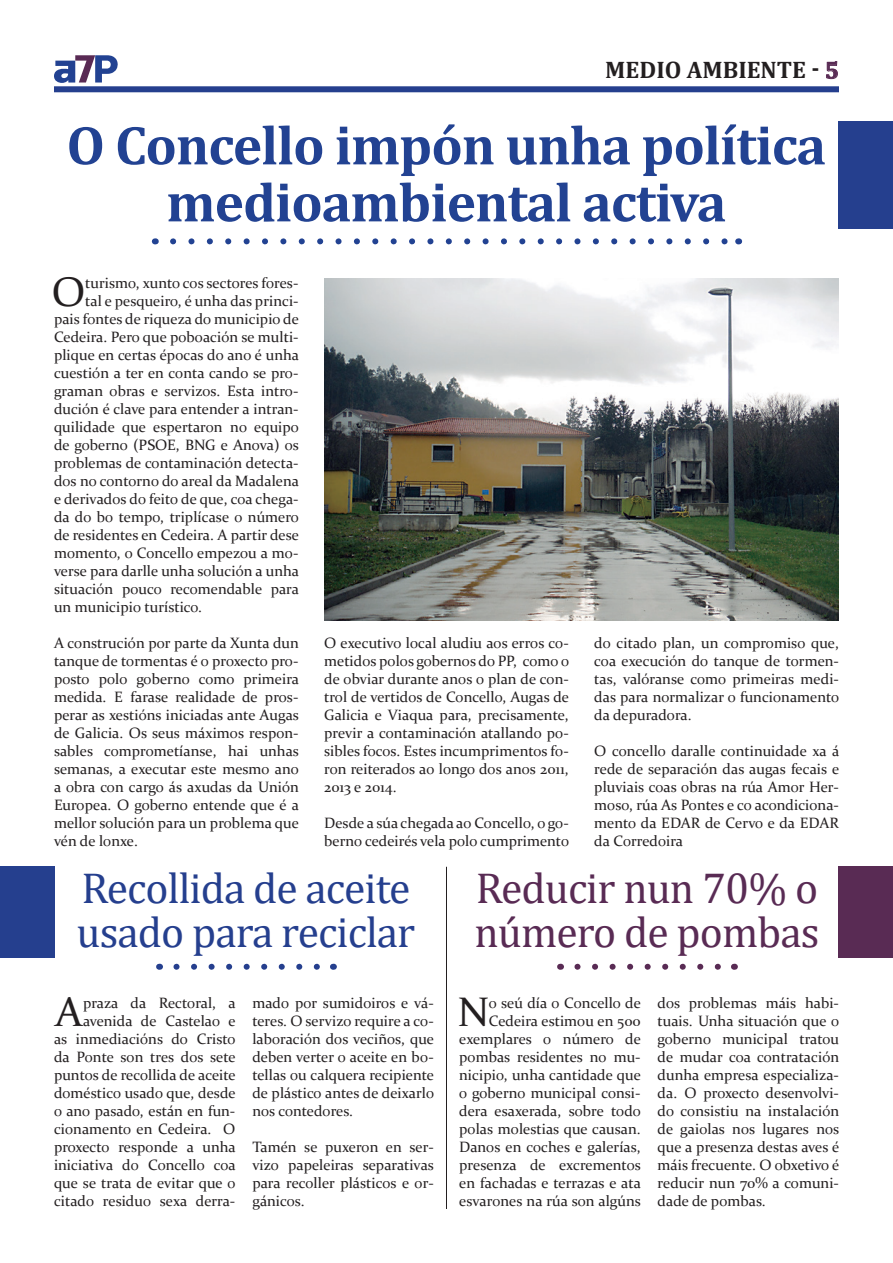
<style>
.page{position:relative;width:893px;height:1263px;background:#fff}
.page>*{position:absolute;margin:0;border:0;box-sizing:border-box;transform-origin:0 0}
.t1{font:700 55.5px/57px "Cambria";letter-spacing:-.02em;color:#224292;text-align:center}
.t2{font:43.5px/43.5px "Cambria";letter-spacing:-.02em;color:#253f8e}
.t3{font:43.5px/43.5px "Cambria";letter-spacing:-.02em;color:#592b54}
.t4{font:41.4px "Constantia";color:#231f20}
.t5{font:700 24px "Cambria";color:#231f20}
.t6{font:15px/18px "Constantia";color:#231f20;text-align:justify}
.s1{color:#592b54}
</style>
<div class="page">
<svg style="left:54px;top:55px;width:64px;height:28px"></svg>
<div style="left:54px;top:86px;width:785px;height:6px;background:#253f8e"></div>
<svg style="left:826px;top:61px;width:12px;height:18px"></svg>
<img style="left:324px;top:279px;width:515px;height:342px">
<div style="left:839px;top:121px;width:54px;height:108px;background:#253f8e"></div>
<svg style="left:173px;top:238px;width:555px;height:6px"></svg>
<div style="left:0;top:867px;width:54px;height:91px;background:#253f8e"></div>
<svg style="left:176px;top:964px;width:144px;height:6px"></svg>
<div style="left:839px;top:867px;width:54px;height:91px;background:#592b54"></div>
<svg style="left:577px;top:964px;width:144px;height:6px"></svg>
<hr style="left:446px;top:867px;width:1px;height:342px;background:#231f20">
<h3 class="t5" style="left:605px;top:53px;width:235px">MEDIO AMBIENTE - <span class="s1">5</span></h3>
<h1 class="t1" style="left:66px;top:115px;width:761px">O Concello impón unha política medioambiental activa</h1>
<h3 class="t4" style="left:52px;top:264px;width:35px">O</h3>
<p class="t6" style="left:85px;top:273px;width:215px">turismo, xunto cos sectores fores-</p>
<p class="t6" style="left:85px;top:291px;width:215px">tal e pesqueiro, é unha das princi-</p>
<p class="t6" style="left:54px;top:309px;width:246px">pais fontes de riqueza do municipio de</p>
<p class="t6" style="left:54px;top:327px;width:246px">Cedeira. Pero que poboación se multi-</p>
<p class="t6" style="left:54px;top:345px;width:246px">plique en certas épocas do ano é unha</p>
<p class="t6" style="left:54px;top:363px;width:246px">cuestión a ter en conta cando se pro-</p>
<p class="t6" style="left:54px;top:381px;width:246px">graman obras e servizos. Esta intro-</p>
<p class="t6" style="left:54px;top:399px;width:246px">dución é clave para entender a intran-</p>
<p class="t6" style="left:54px;top:417px;width:246px">quilidade que espertaron no equipo</p>
<p class="t6" style="left:54px;top:435px;width:246px">de goberno (PSOE, BNG e Anova) os</p>
<p class="t6" style="left:54px;top:453px;width:246px">problemas de contaminación detecta-</p>
<p class="t6" style="left:54px;top:471px;width:246px">dos no contorno do areal da Madalena</p>
<p class="t6" style="left:54px;top:489px;width:246px">e derivados do feito de que, coa chega-</p>
<p class="t6" style="left:54px;top:507px;width:247px">da do bo tempo, triplícase o número</p>
<p class="t6" style="left:54px;top:525px;width:246px">de residentes en Cedeira. A partir dese</p>
<p class="t6" style="left:54px;top:543px;width:246px">momento, o Concello empezou a mo-</p>
<p class="t6" style="left:54px;top:561px;width:247px">verse para darlle unha solución a unha</p>
<p class="t6" style="left:54px;top:579px;width:246px">situación pouco recomendable para</p>
<p class="t6" style="left:54px;top:597px;width:150px">un municipio turístico.</p>
<p class="t6" style="left:54px;top:633px;width:247px">A construción por parte da Xunta dun tanque de tormentas é o proxecto pro&shy;posto polo goberno como primeira medida. E farase realidade de pros&shy;perar as xestións iniciadas ante Augas de Galicia. Os seus máximos respon&shy;sables comprometíanse, hai unhas semanas, a executar este mesmo ano a obra con cargo ás axudas da Unión Europea. O goberno entende que é a mellor solución para un problema que vén de lonxe.</p>
<p class="t6" style="left:324px;top:633px;width:246px">O executivo local aludiu aos erros co&shy;metidos polos gobernos do PP, como o de obviar durante anos o plan de con&shy;trol de vertidos de Concello, Augas de Galicia e Viaqua para, precisamente, previr a contaminación atallando po&shy;sibles focos. Estes incumprimentos fo&shy;ron reiterados ao longo dos anos 2011, 2013 e 2014.</p>
<p class="t6" style="left:324px;top:813px;width:247px">Desde a súa chegada ao Concello, o go&shy;berno cedeirés vela polo cumprimento</p>
<p class="t6" style="left:594px;top:633px;width:247px">do citado plan, un compromiso que, coa execución do tanque de tormen&shy;tas, valóranse como primeiras medi&shy;das para normalizar o funcionamento da depuradora.</p>
<p class="t6" style="left:594px;top:741px;width:247px">O concello daralle continuidade xa á rede de separación das augas fecais e pluviais coas obras na rúa Amor Her&shy;moso, rúa As Pontes e co acondiciona&shy;mento da EDAR de Cervo e da EDAR da Corredoira</p>
<h2 class="t2" style="left:77px;top:866px;width:340px">Recollida de aceite usado para reciclar</h2>
<h2 class="t3" style="left:475px;top:866px;width:346px">Reducir nun 70% o número de pombas</h2>
<p class="t6" style="left:54px;top:993px;width:183px;text-align:right">praza da Rectoral, a avenida de Castelao e<br>as inmediacións do Cristo da Ponte son tres dos sete puntos de recollida de aceite doméstico usado que, desde o ano pasado, están en fun&shy;cionamento en Cedeira. O proxecto responde a unha iniciativa do Concello coa que se trata de evitar que o citado residuo sexa derra-</p>
<p class="t6" style="left:252px;top:993px;width:183px">mado por sumidoiros e vá&shy;teres. O servizo require a co&shy;laboración dos veciños, que deben verter o aceite en bo&shy;tellas ou calquera recipiente de plástico antes de deixarlo nos contedores.</p>
<h3 class="t4" style="left:55px;top:984px;width:29px">A</h3>
<p class="t6" style="left:252px;top:1137px;width:183px">Tamén se puxeron en ser&shy;vizo papeleiras separativas para recoller plásticos e or&shy;gánicos.</p>
<p class="t6" style="left:459px;top:993px;width:183px;text-align:right">o seú día o Concello de<br>Cedeira estimou en 500 exemplares o número de pombas residentes no mu&shy;nicipio, unha cantidade que o goberno municipal consi&shy;dera esaxerada, sobre todo polas molestias que causan.<br>Danos en coches e galerías, presenza de excrementos en fachadas e terrazas e ata esvarones na rúa son algúns</p>
<p class="t6" style="left:658px;top:993px;width:183px">dos problemas máis habi&shy;tuais. Unha situación que o goberno municipal tratou de mudar coa contratación dunha empresa especializa&shy;da. O proxecto desenvolvi&shy;do consistiu na instalación de gaiolas nos lugares nos que a presenza destas aves é máis frecuente. O obxetivo é reducir nun 70% a comuni&shy;dade de pombas.</p>
<h3 class="t4" style="left:458px;top:984px;width:32px">N</h3>
</div>
